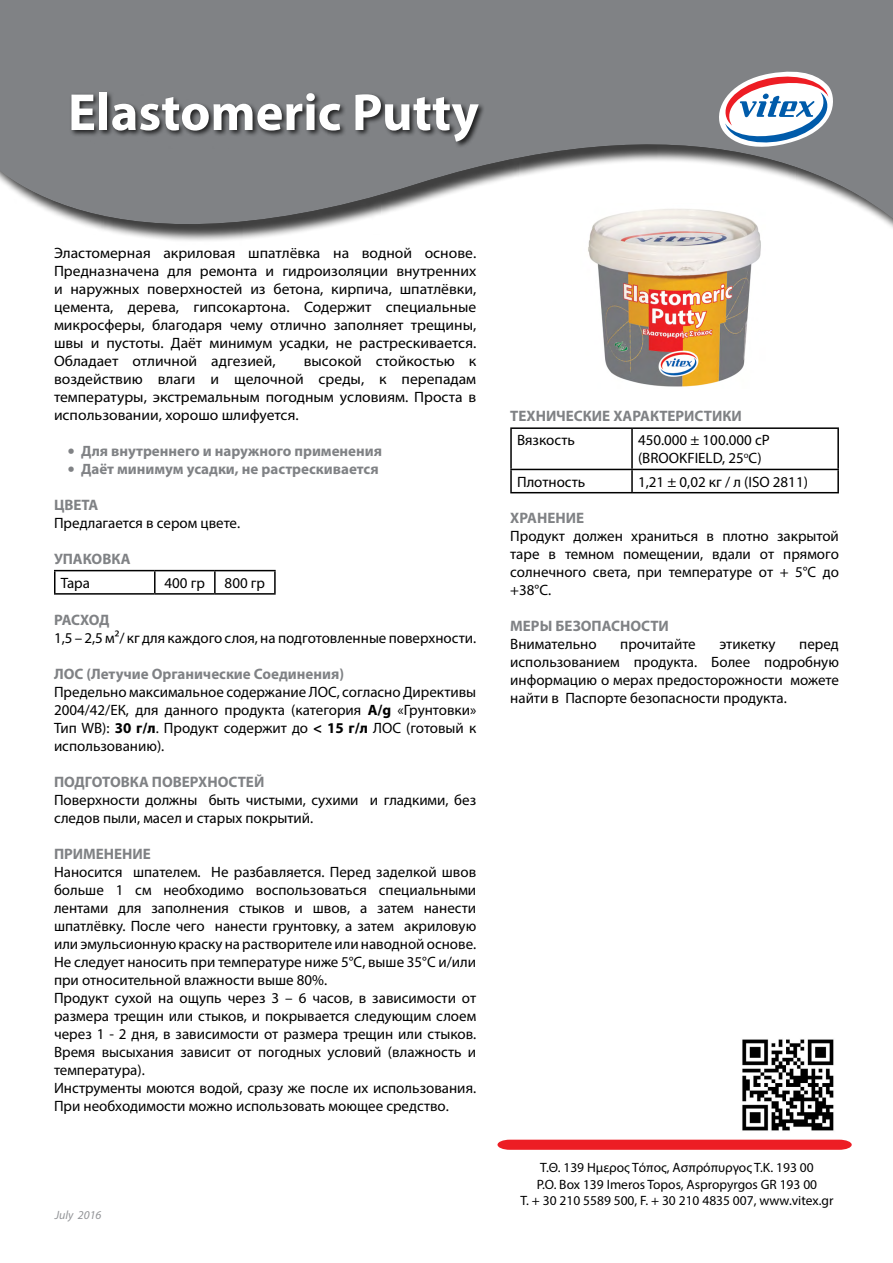
<style>
.page{position:relative;width:893px;height:1263px;background:#fff}
.page>*{position:absolute;margin:0;border:0;box-sizing:border-box;transform-origin:0 0}
.t1{font:700 52.5px "Myriad Pro";color:#fff}
.t2{font:700 15.15px "Myriad Pro";color:#808285}
.t3{font:15px/18px "Myriad Pro";color:#000;text-align:justify}
.t4{font:15px/18px "Myriad Pro";color:#000;text-align:justify;scale:1.04 1}
.t5{font:700 15px "Myriad Pro";color:#808285}
.t6{font:13.5px/16.2px "Myriad Pro";color:#000;text-align:center}
.t7{font:italic 12px "Myriad Pro";color:#939598}
.s1{font-family:"Calibri"}
.s2{font-weight:700}
</style>
<div class="page">
<img style="left:742px;top:1039px;width:92px;height:92px">
<svg style="left:497px;top:1140px;width:355px;height:10px;background:#ed252b"></svg>
<img style="left:588px;top:251px;width:173px;height:136px">
<div style="left:0;top:0;width:893px;height:251px;background:#000;opacity:.75"></div>
<div style="left:0;top:0;width:893px;height:234px;background:#000;opacity:.75"></div>
<svg style="left:716px;top:67px;width:123px;height:88px"></svg>
<svg style="left:762px;top:93px;width:7px;height:6px"></svg>
<div style="left:69px;top:91px;width:416px;height:57px;background:#000;opacity:.75"></div>
<hr style="left:54px;top:570px;width:101px;height:1px;background:#000">
<hr style="left:54px;top:571px;width:2px;height:22px;background:#000">
<hr style="left:155px;top:570px;width:60px;height:1px;background:#000">
<hr style="left:154px;top:571px;width:2px;height:22px;background:#000">
<hr style="left:215px;top:570px;width:61px;height:1px;background:#000">
<hr style="left:214px;top:571px;width:2px;height:22px;background:#000">
<hr style="left:274px;top:571px;width:2px;height:22px;background:#000">
<hr style="left:54px;top:593px;width:101px;height:2px;background:#000">
<hr style="left:155px;top:593px;width:60px;height:2px;background:#000">
<hr style="left:215px;top:593px;width:61px;height:2px;background:#000">
<hr style="left:510px;top:427px;width:122px;height:2px;background:#000">
<hr style="left:510px;top:429px;width:2px;height:40px;background:#000">
<hr style="left:632px;top:427px;width:207px;height:2px;background:#000">
<hr style="left:631px;top:429px;width:2px;height:40px;background:#000">
<hr style="left:837px;top:429px;width:2px;height:40px;background:#000">
<hr style="left:510px;top:469px;width:122px;height:1px;background:#000">
<hr style="left:510px;top:470px;width:2px;height:22px;background:#000">
<hr style="left:632px;top:469px;width:207px;height:1px;background:#000">
<hr style="left:631px;top:470px;width:2px;height:22px;background:#000">
<hr style="left:837px;top:470px;width:2px;height:22px;background:#000">
<hr style="left:510px;top:492px;width:122px;height:1px;background:#000">
<hr style="left:632px;top:492px;width:207px;height:1px;background:#000">
<h1 class="t1" style="left:68px;top:78px;width:412px">Elastomeric Putty</h1>
<p class="t4" style="left:54px;top:244px;width:408px">Эластомерная акриловая шпатлёвка на водной основе.<br>Предназначена для ремонта и гидроизоляции внутренних и наружных поверхностей из бетона, кирпича, шпатлёвки, цемента, дерева, гипсокартона. Содержит специальные микросферы, благодаря чему отлично заполняет трещины, швы и пустоты. Даёт минимум усадки, не растрескивается.<br>Обладает отличной адгезией,</p>
<p class="t4" style="left:54px;top:352px;width:408px;text-indent:250px">высокой стойкостью к воздействию влаги и щелочной среды, к перепадам температуры, экстремальным погодным условиям. Проста в использовании, хорошо шлифуется.</p>
<p class="t5" style="left:68px;top:441px;width:316px"><span class="s1">•</span> Для внутреннего и наружного применения</p>
<p class="t5" style="left:68px;top:459px;width:313px"><span class="s1">•</span> Даёт минимум усадки, не растрескивается</p>
<p class="t2" style="left:54px;top:495px;width:46px">ЦВЕТА</p>
<p class="t3" style="left:54px;top:514px;width:188px">Предлагается в сером цвете.</p>
<p class="t2" style="left:54px;top:549px;width:78px">УПАКОВКА</p>
<p class="t3" style="left:61px;top:574px;width:31px">Тара</p>
<p class="t3" style="left:165px;top:574px;width:42px">400 гр</p>
<p class="t3" style="left:225px;top:574px;width:42px">800 гр</p>
<p class="t2" style="left:54px;top:610px;width:57px">РАСХОД</p>
<p class="t3" style="left:54px;top:628px;width:424px">1,5 – 2,5 м²/ кг для каждого слоя, на подготовленные поверхности.</p>
<p class="t2" style="left:54px;top:664px;width:292px">ЛОС (Летучие Органические Соединения)</p>
<p class="t3" style="left:54px;top:682px;width:424px">Предельно максимальное содержание ЛОС, согласно Директивы 2004/42/ЕК, для данного продукта (категория <span class="s2">A/g</span> «Грунтовки» Тип WB): <span class="s2">30 г/л</span>. Продукт содержит до <span class="s2">&lt; 15 г/л</span> ЛОС (готовый к использованию).</p>
<p class="t2" style="left:54px;top:772px;width:212px">ПОДГОТОВКА ПОВЕРХНОСТЕЙ</p>
<p class="t3" style="left:54px;top:790px;width:424px">Поверхности должны быть чистыми, сухими и гладкими, без следов пыли, масел и старых покрытий.</p>
<p class="t2" style="left:54px;top:844px;width:98px">ПРИМЕНЕНИЕ</p>
<p class="t3" style="left:54px;top:862px;width:424px;text-align:left">Наносится шпателем. Не разбавляется. Перед заделкой швов больше 1 см необходимо воспользоваться специальными лентами для заполнения стыков и швов, а затем нанести шпатлёвку. После чего нанести грунтовку, а затем акриловую или эмульсионную краску на растворителе или наводной основе.<br>Не следует наносить при температуре ниже 5°C, выше 35°С и/или при относительной влажности выше 80%.<br>Продукт сухой на ощупь через 3 – 6 часов, в зависимости от размера трещин или стыков, и покрывается следующим слоем через 1 - 2 дня, в зависимости от размера трещин или стыков.<br>Время высыхания зависит от погодных условий (влажность и температура).<br>Инструменты моются водой, сразу же после их использования.<br>При необходимости можно использовать моющее средство.</p>
<p class="t7" style="left:55px;top:1208px;width:48px">July 2016</p>
<p class="t2" style="left:510px;top:406px;width:233px">ТЕХНИЧЕСКИЕ ХАРАКТЕРИСТИКИ</p>
<p class="t3" style="left:517px;top:431px;width:59px">Вязкость</p>
<p class="t3" style="left:638px;top:431px;width:133px">450.000 ± 100.000 cP (BROOKFIELD, 25<sup>o</sup>C)</p>
<p class="t3" style="left:517px;top:472px;width:70px">Плотность</p>
<p class="t3" style="left:638px;top:472px;width:171px">1,21 ± 0,02 кг / л (ISO 2811)</p>
<p class="t2" style="left:510px;top:508px;width:75px">ХРАНЕНИЕ</p>
<p class="t3" style="left:510px;top:527px;width:330px">Продукт должен храниться в плотно закрытой таре в темном помещении, вдали от прямого солнечного света, при температуре от + 5°С до +38°С.</p>
<p class="t2" style="left:510px;top:616px;width:160px">МЕРЫ БЕЗОПАСНОСТИ</p>
<p class="t3" style="left:510px;top:635px;width:88px">Внимательно</p>
<p class="t3" style="left:620px;top:635px;width:77px">прочитайте</p>
<p class="t3" style="left:719px;top:635px;width:58px">этикетку</p>
<p class="t3" style="left:510px;top:635px;width:330px;text-indent:289px">перед использованием продукта. Более подробную информацию о мерах предосторожности можете найти в Паспорте безопасности продукта.</p>
<p class="t6" style="left:520px;top:1159px;width:315px">Τ.Θ. 139 Ημερος Τόπος, Ασπρόπυργος Τ.Κ. 193 00<br>P.O. Box 139 Imeros Topos, Aspropyrgos GR 193 00<br>T. + 30 210 5589 500, F. + 30 210 4835 007, www.vitex.gr</p>
</div>
